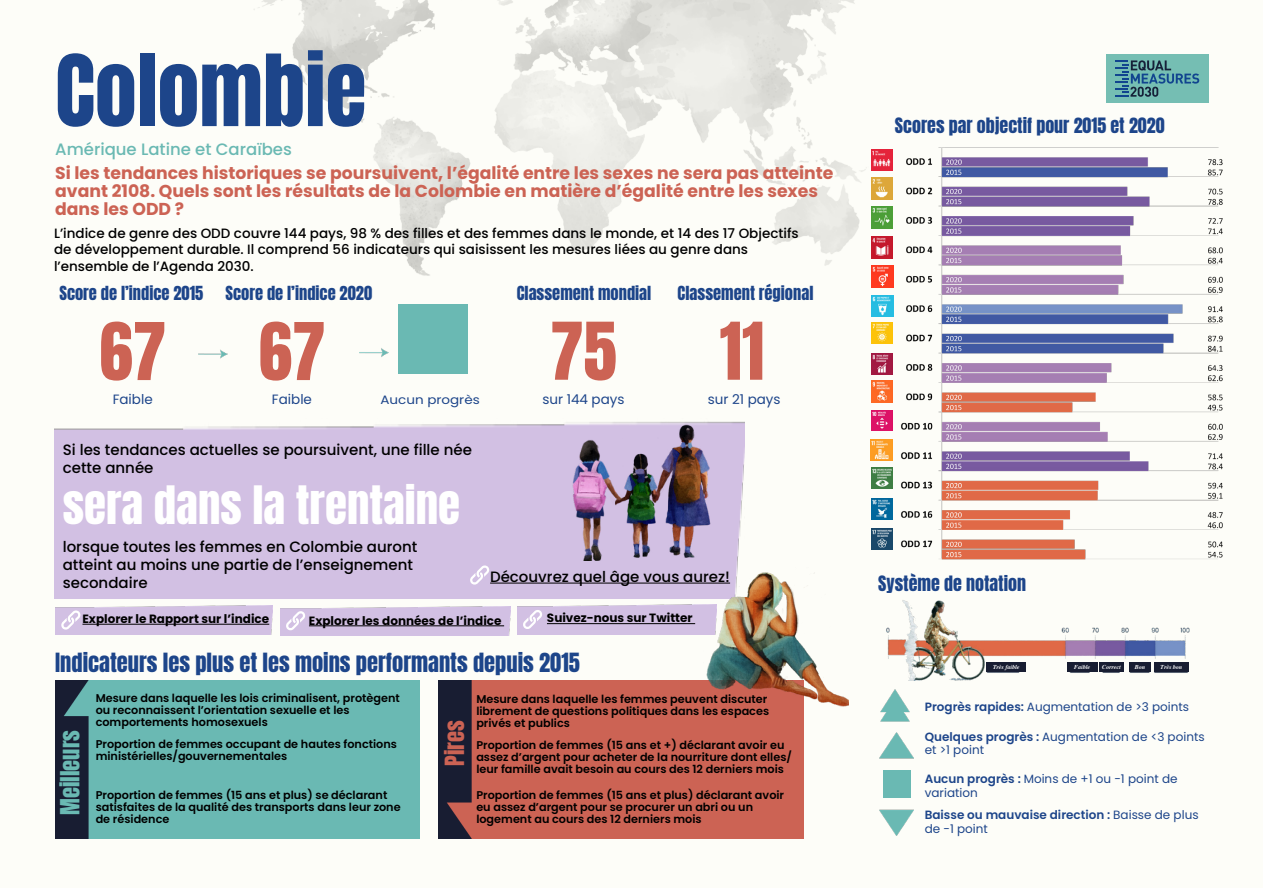
<style>
.page{position:relative;width:1263px;height:893px;background:#fff}
.page>*{position:absolute;margin:0;border:0;box-sizing:border-box;transform-origin:0 0}
.t1{font:84px "Anton";color:#1d458a}
.t2{font:67.5px "Anton";color:#cc6354}
.t3{font:45px "Anton";color:#fff}
.t4{font:22.5px "Anton";color:#1d458a}
.t5{font:22.5px "Anton";color:#6ab9b3}
.t6{font:22.5px "Anton";color:#cc6354}
.t7{font:18px "Anton";color:#1d458a}
.t8{font:700 17.25px/18px "Poppins";color:#cc6354}
.t9{font:16.5px "Anton";color:#1d458a}
.t10{font:500 16.5px "Poppins";color:#6ab9b3}
.t11{font:500 15px/18px "Poppins";color:#000}
.t12{font:500 13.5px/16.2px "Poppins";color:#000}
.t13{font:13.5px "Poppins";color:#1d458a}
.t14{font:12.15px "Poppins";color:#1d458a;scale:1.11 1}
.t15{font:12px/13.5px "Poppins";color:#1d458a}
.t16{font:700 12px "Poppins";color:#000}
.t17{font:600 12px/13.5px "Poppins";color:#1d458a}
.t18{font:600 11.25px/12px "Poppins";color:#000}
.t19{font:italic 700 6px "Times";color:#fff}
.s1{font-weight:600}
.s2{font-weight:400}
</style>
<div class="page">
<img style="left:55px;top:0;width:1164px;height:839px">
<div style="left:1106px;top:54px;width:103px;height:49px;background:#75beb3"></div>
<svg style="left:1115px;top:60px;width:84px;height:37px"></svg>
<img style="left:56px;top:680px;width:364px;height:159px">
<img style="left:878px;top:594px;width:331px;height:86px">
<img style="left:439px;top:680px;width:364px;height:159px">
<div style="left:54px;top:418px;width:690px;height:181px;background:#d2c0e3"></div>
<div style="left:398px;top:305px;width:69px;height:69px;background:#6ab9b3"></div>
<hr style="left:490px;top:583px;width:240px;height:1px;background:#000">
<img style="left:198px;top:339px;width:30px;height:30px">
<img style="left:359px;top:337px;width:30px;height:30px">
<img style="left:56px;top:605px;width:217px;height:30px">
<hr style="left:82px;top:624px;width:187px;height:1px;background:#000">
<svg style="left:61px;top:610px;width:19px;height:20px"></svg>
<img style="left:281px;top:606px;width:229px;height:29px">
<svg style="left:286px;top:611px;width:20px;height:19px"></svg>
<img style="left:518px;top:605px;width:175px;height:29px">
<hr style="left:547px;top:623px;width:148px;height:1px;background:#000">
<svg style="left:523px;top:610px;width:20px;height:19px"></svg>
<img style="left:521px;top:421px;width:212px;height:139px">
<img style="left:693px;top:566px;width:155px;height:150px">
<img style="left:880px;top:809px;width:33px;height:26px">
<img style="left:878px;top:690px;width:34px;height:38px">
<img style="left:883px;top:770px;width:27px;height:28px">
<img style="left:879px;top:733px;width:34px;height:26px">
<hr style="left:309px;top:625px;width:195px;height:1px;background:#000">
<div style="left:986px;top:662px;width:40px;height:10px;background:#181d32"></div>
<div style="left:1067px;top:662px;width:30px;height:10px;background:#181d32"></div>
<div style="left:1099px;top:662px;width:25px;height:10px;background:#181d32"></div>
<div style="left:1129px;top:662px;width:22px;height:10px;background:#181d32"></div>
<div style="left:1154px;top:662px;width:34px;height:10px;background:#181d32"></div>
<img style="left:894px;top:148px;width:329px;height:433px">
<svg style="left:470px;top:565px;width:20px;height:20px"></svg>
<img style="left:871px;top:149px;width:22px;height:22px">
<img style="left:871px;top:178px;width:22px;height:21px">
<img style="left:871px;top:207px;width:22px;height:21px">
<img style="left:871px;top:236px;width:22px;height:22px">
<img style="left:871px;top:266px;width:22px;height:21px">
<img style="left:871px;top:295px;width:22px;height:22px">
<img style="left:871px;top:323px;width:21px;height:21px">
<img style="left:871px;top:353px;width:22px;height:22px">
<img style="left:871px;top:381px;width:22px;height:22px">
<img style="left:871px;top:411px;width:21px;height:19px">
<img style="left:871px;top:439px;width:21px;height:22px">
<img style="left:871px;top:468px;width:21px;height:21px">
<img style="left:871px;top:498px;width:21px;height:21px">
<img style="left:871px;top:528px;width:21px;height:21px">
<h1 class="t1" style="left:55px;top:48px;width:313px">Colombie</h1>
<h3 class="t10" style="left:55px;top:139px;width:238px">Amérique Latine et Caraïbes</h3>
<h3 class="t8" style="left:55px;top:164px;width:780px">Si les tendances historiques se poursuivent, l’égalité entre les sexes ne sera pas atteinte avant 2108. Quels sont les résultats de la Colombie en matière d’égalité entre les sexes dans les ODD ?</h3>
<p class="t12" style="left:54px;top:225px;width:746px">L’indice de genre des ODD couvre 144 pays, 98 % des filles et des femmes dans le monde, et 14 des 17 Objectifs de développement durable. Il comprend 56 indicateurs qui saisissent les mesures liées au genre dans l’ensemble de l’Agenda 2030.</p>
<h3 class="t9" style="left:59px;top:285px;width:145px">Score de l’indice 2015</h3>
<h3 class="t9" style="left:226px;top:285px;width:148px">Score de l’indice 2020</h3>
<h3 class="t9" style="left:517px;top:285px;width:136px">Classement mondial</h3>
<h3 class="t9" style="left:678px;top:285px;width:137px">Classement régional</h3>
<h2 class="t2" style="left:99px;top:317px;width:68px">67</h2>
<h2 class="t2" style="left:259px;top:317px;width:68px">67</h2>
<h2 class="t2" style="left:550px;top:317px;width:68px">75</h2>
<h2 class="t2" style="left:720px;top:317px;width:46px">11</h2>
<p class="t13" style="left:113px;top:392px;width:42px">Faible</p>
<p class="t13" style="left:272px;top:392px;width:42px">Faible</p>
<p class="t14" style="left:381px;top:392px;width:91px">Aucun progrès</p>
<p class="t13" style="left:542px;top:392px;width:84px">sur 144 pays</p>
<p class="t13" style="left:708px;top:392px;width:74px">sur 21 pays</p>
<h3 class="t11" style="left:63px;top:441px;width:411px">Si les tendances actuelles se poursuivent, une fille née cette année</h3>
<h3 class="t3" style="left:63px;top:482px;width:399px">sera dans la trentaine</h3>
<h3 class="t11" style="left:63px;top:538px;width:356px">lorsque toutes les femmes en Colombie auront atteint au moins une partie de l’enseignement secondaire</h3>
<h3 class="t11" style="left:490px;top:567px;width:241px">Découvrez quel âge vous aurez!</h3>
<p class="t16" style="left:82px;top:612px;width:188px">Explorer le Rapport sur l’indice</p>
<p class="t16" style="left:547px;top:611px;width:147px">Suivez-nous sur Twitter</p>
<p class="t16" style="left:309px;top:613px;width:194px">Explorer les données de l’indice</p>
<h3 class="t4" style="left:55px;top:651px;width:526px">Indicateurs les plus et les moins performants depuis 2015</h3>
<h3 class="t5" style="left:59px;top:815px;width:87px;rotate:-90deg">Meilleurs</h3>
<p class="t18" style="left:96px;top:692px;width:306px">Mesure dans laquelle les lois criminalisent, protègent ou reconnaissent l’orientation sexuelle et les comportements homosexuels</p>
<p class="t18" style="left:476px;top:693px;width:294px">Mesure dans laquelle les femmes peuvent discuter librement de questions politiques dans les espaces privés et publics</p>
<p class="t18" style="left:96px;top:738px;width:303px">Proportion de femmes occupant de hautes fonctions ministérielles/gouvernementales</p>
<p class="t18" style="left:476px;top:739px;width:317px">Proportion de femmes (15 ans et +) déclarant avoir eu assez d’argent pour acheter de la nourriture dont elles/ leur famille avait besoin au cours des 12 derniers mois</p>
<p class="t18" style="left:96px;top:789px;width:306px">Proportion de femmes (15 ans et plus) se déclarant satisfaites de la qualité des transports dans leur zone de résidence</p>
<p class="t18" style="left:476px;top:789px;width:309px">Proportion de femmes (15 ans et plus) déclarant avoir eu assez d’argent pour se procurer un abri ou un logement au cours des 12 derniers mois</p>
<h3 class="t6" style="left:443px;top:766px;width:47px;rotate:-90deg">Pires</h3>
<h3 class="t7" style="left:895px;top:116px;width:271px">Scores par objectif pour 2015 et 2020</h3>
<h3 class="t7" style="left:878px;top:575px;width:149px">Système de notation</h3>
<p class="t19" style="left:993px;top:661px;width:28px">Très faible</p>
<p class="t19" style="left:1074px;top:661px;width:18px">Faible</p>
<p class="t19" style="left:1102px;top:661px;width:20px">Correct</p>
<p class="t19" style="left:1135px;top:661px;width:12px">Bon</p>
<p class="t19" style="left:1161px;top:661px;width:23px">Très bon</p>
<p class="t15" style="left:925px;top:700px;width:266px"><span class="s1">Progrès rapides:</span> Augmentation de &gt;3 points</p>
<p class="t15" style="left:925px;top:730px;width:281px"><span class="s1">Quelques progrès :</span> Augmentation de &lt;3 points et &gt;1 point</p>
<p class="t15" style="left:925px;top:772px;width:254px"><span class="s1">Aucun progrès :</span> Moins de +1 ou -1 point de variation</p>
<p class="t17" style="left:925px;top:808px;width:275px">Baisse ou mauvaise direction : <span class="s2">Baisse de plus de -1 point</span></p>
</div>
